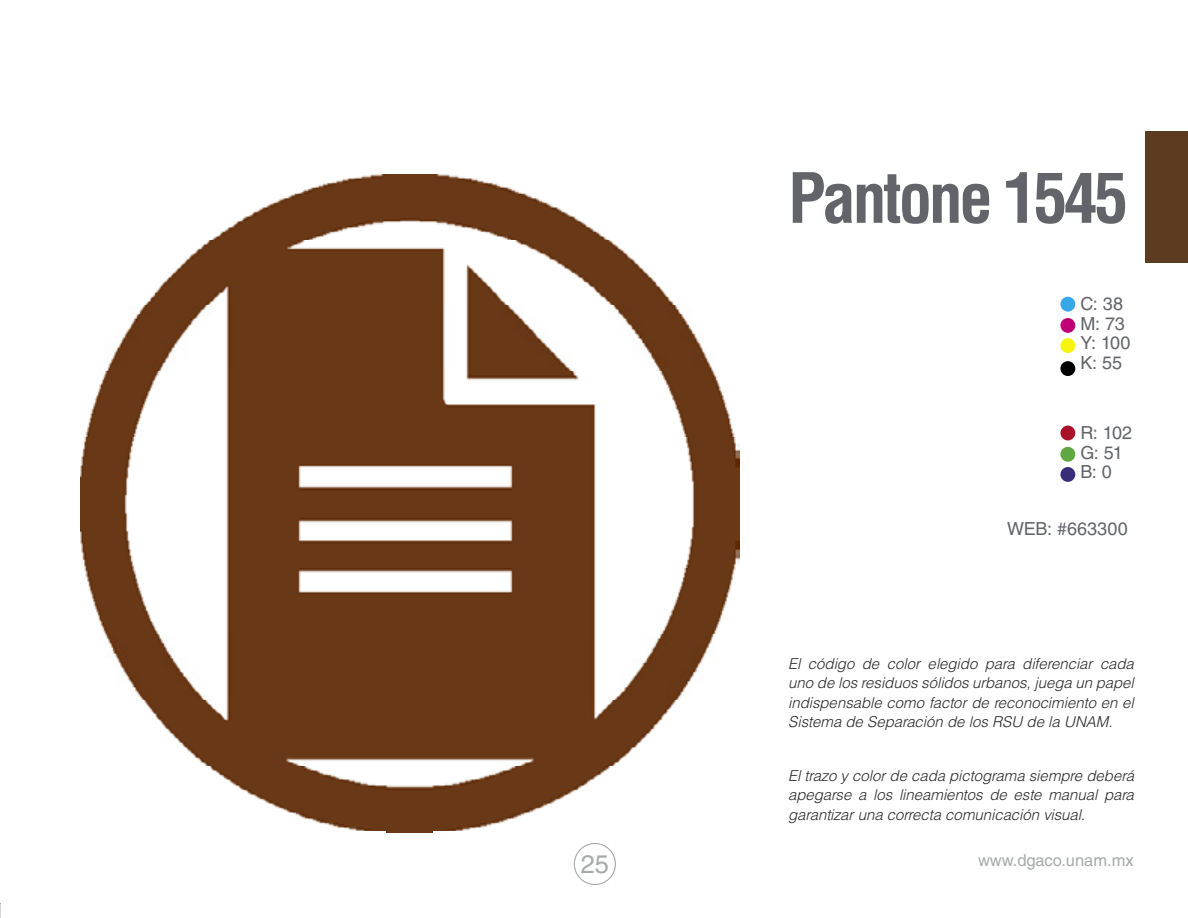
<style>
.page{position:relative;width:1188px;height:918px;background:#fff}
.page>*{position:absolute;margin:0;border:0;box-sizing:border-box;transform-origin:0 0}
.t1{font:700 condensed 67.5px "Helvetica LT Std";letter-spacing:-.05em;color:#626469}
.t2{font:25.5px "Helvetica LT Std";color:#a7aaaa}
.t3{font:18px/19.5px "Helvetica LT Std";color:#626469}
.t4{font:16.5px "Helvetica LT Std";color:#a7aaaa}
.t5{font:italic 300 15px/19.5px "Helvetica LT Std";letter-spacing:-.005em;color:#292929;text-align:justify}
</style>
<div class="page">
<div style="left:574px;top:843px;width:42px;height:42px;border:1px solid #a7aaaa;border-radius:50%"></div>
<svg style="left:0;top:902px;width:1px;height:16px"></svg>
<div style="left:1145px;top:132px;width:43px;height:131px;background:#5c3b20"></div>
<img style="left:81px;top:174px;width:659px;height:659px">
<div style="left:1060px;top:426px;width:15px;height:14px;background:#a9132a;border-radius:50%"></div>
<div style="left:1060px;top:447px;width:15px;height:15px;background:#5fa841;border-radius:50%"></div>
<div style="left:1060px;top:467px;width:15px;height:15px;background:#392d7a;border-radius:50%"></div>
<div style="left:1060px;top:297px;width:15px;height:15px;background:#36a7e9;border-radius:50%"></div>
<div style="left:1060px;top:318px;width:15px;height:15px;background:#c10077;border-radius:50%"></div>
<div style="left:1060px;top:338px;width:15px;height:15px;background:#f7f410;border-radius:50%"></div>
<div style="left:1060px;top:361px;width:15px;height:15px;background:#000;border-radius:50%"></div>
<h1 class="t1" style="left:788px;top:156px;width:341px">Pantone 1545</h1>
<p class="t3" style="left:1080px;top:294px;width:51px">C: 38<br>M: 73<br>Y: 100<br>K: 55</p>
<p class="t3" style="left:1080px;top:423px;width:53px">R: 102<br>G: 51<br>B: 0</p>
<p class="t3" style="left:1007px;top:519px;width:122px">WEB: #663300</p>
<p class="t5" style="left:788px;top:654px;width:347px">El código de color elegido para diferenciar cada uno de los residuos sólidos urbanos, juega un papel indispensable como factor de reconocimiento en el Sistema de Separación de los RSU de la UNAM.</p>
<p class="t5" style="left:788px;top:766px;width:347px">El trazo y color de cada pictograma siempre deberá apegarse a los lineamientos de este manual para garantizar una correcta comunicación visual.</p>
<h2 class="t2" style="left:581px;top:849px;width:30px">25</h2>
<p class="t4" style="left:978px;top:851px;width:157px">www.dgaco.unam.mx</p>
</div>
